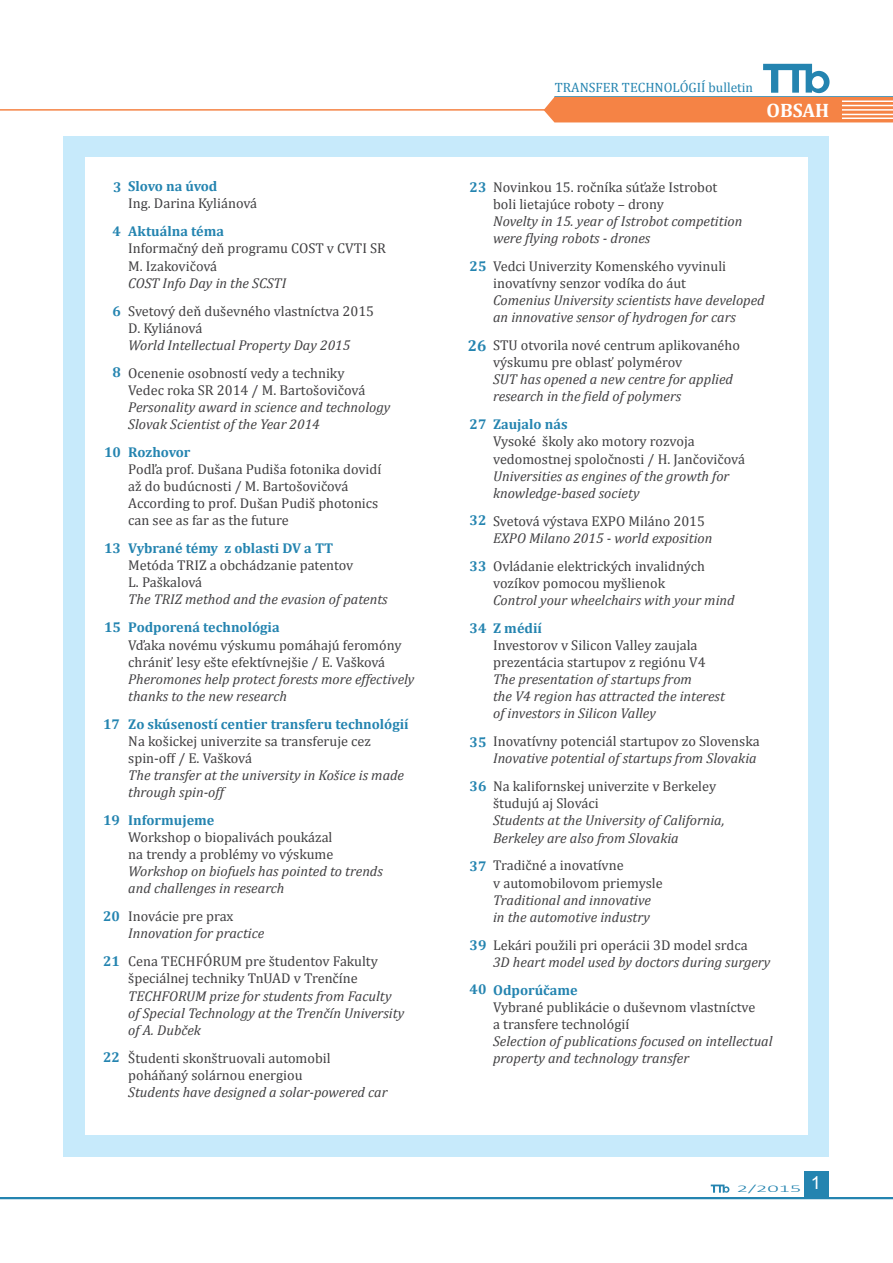
<style>
.page{position:relative;width:893px;height:1263px;background:#fff}
.page>*{position:absolute;margin:0;border:0;box-sizing:border-box;transform-origin:0 0}
.t1{font:700 19.5px "Cambria";color:#fff}
.t2{font:14.25px/17.1px "Cambria";color:#414042}
.t3{font:italic 14.25px/17.1px "Cambria";color:#414042}
.t4{font:700 14.25px "Cambria";color:#2484b0}
.t5{font:13.5px "Cambria";color:#2484b0}
.t6{font:300 10.35px "Calibri";color:#2484b0;scale:2.16 1}
.s1{font-weight:700;font-size:15.75px;color:#2484b0}
</style>
<div class="page">
<svg style="left:711px;top:1184px;width:18px;height:9px"></svg>
<hr style="left:0;top:109px;width:568px;height:2px;background:#f58345">
<hr style="left:0;top:1197px;width:893px;height:2px;background:#2484b0">
<div style="left:804px;top:1171px;width:25px;height:27px;background:#2484b0"></div>
<svg style="left:544px;top:64px;width:349px;height:58px"></svg>
<hr style="left:842px;top:105px;width:51px;height:1px;background:#fff">
<hr style="left:842px;top:101px;width:51px;height:1px;background:#fff">
<hr style="left:842px;top:118px;width:51px;height:1px;background:#fff">
<hr style="left:842px;top:114px;width:51px;height:1px;background:#fff">
<hr style="left:842px;top:109px;width:51px;height:2px;background:#fff">
<div style="left:64px;top:136px;width:765px;height:1021px;background:#c7eafb"></div>
<div style="left:85px;top:158px;width:723px;height:977px;background:#fff"></div>
<p class="t4" style="left:128px;top:176px;width:91px">Slovo na úvod</p>
<p class="t2" style="left:128px;top:195px;width:130px">Ing. Darina Kyliánová</p>
<p class="t4" style="left:128px;top:221px;width:97px">Aktuálna téma</p>
<p class="t2" style="left:128px;top:240px;width:259px">Informačný deň programu COST v CVTI SR<br>M. Izakovičová</p>
<p class="t3" style="left:128px;top:274px;width:159px">COST Info Day in the SCSTI</p>
<p class="t2" style="left:128px;top:302px;width:247px">Svetový deň duševného vlastníctva 2015<br>D. Kyliánová</p>
<p class="t3" style="left:128px;top:336px;width:223px">World Intellectual Property Day 2015</p>
<p class="t2" style="left:128px;top:364px;width:239px">Ocenenie osobností vedy a techniky<br>Vedec roka SR 2014 / M. Bartošovičová</p>
<p class="t3" style="left:128px;top:398px;width:264px">Personality award in science and technology<br>Slovak Scientist of the Year 2014</p>
<p class="t4" style="left:128px;top:442px;width:64px">Rozhovor</p>
<p class="t2" style="left:128px;top:460px;width:255px">Podľa prof. Dušana Pudiša fotonika dovidí až do budúcnosti / M. Bartošovičová According to prof. Dušan Pudiš photonics can see as far as the future</p>
<p class="t4" style="left:128px;top:538px;width:206px">Vybrané témy z oblasti DV a TT</p>
<p class="t2" style="left:128px;top:557px;width:227px">Metóda TRIZ a obchádzanie patentov<br>L. Paškalová</p>
<p class="t3" style="left:128px;top:590px;width:261px">The TRIZ method and the evasion of patents</p>
<p class="t4" style="left:128px;top:617px;width:153px">Podporená technológia</p>
<p class="t2" style="left:128px;top:636px;width:275px">Vďaka novému výskumu pomáhajú feromóny chrániť lesy ešte efektívnejšie / E. Vašková</p>
<p class="t3" style="left:128px;top:670px;width:288px">Pheromones help protect forests more effectively thanks to the new research</p>
<p class="t4" style="left:128px;top:714px;width:282px">Zo skúseností centier transferu technológií</p>
<p class="t2" style="left:128px;top:732px;width:244px">Na košickej univerzite sa transferuje cez spin-off / E. Vašková</p>
<p class="t3" style="left:128px;top:766px;width:277px">The transfer at the university in Košice is made through spin-off</p>
<p class="t4" style="left:128px;top:810px;width:88px">Informujeme</p>
<p class="t2" style="left:128px;top:829px;width:207px">Workshop o biopalivách poukázal na trendy a problémy vo výskume</p>
<p class="t3" style="left:128px;top:862px;width:256px">Workshop on biofuels has pointed to trends and challenges in research</p>
<p class="t2" style="left:128px;top:908px;width:107px">Inovácie pre prax</p>
<p class="t3" style="left:128px;top:924px;width:138px">Innovation for practice</p>
<p class="t2" style="left:128px;top:953px;width:251px">Cena TECHFÓRUM pre študentov Fakulty špeciálnej techniky TnUAD v Trenčíne</p>
<p class="t3" style="left:128px;top:986px;width:278px">TECHFORUM prize for students from Faculty of Special Technology at the Trenčín University of A. Dubček</p>
<p class="t2" style="left:128px;top:1049px;width:204px">Študenti skonštruovali automobil poháňaný solárnou energiou</p>
<p class="t3" style="left:128px;top:1083px;width:261px">Students have designed a solar-powered car</p>
<p class="t4" style="left:113px;top:177px;width:10px">3</p>
<p class="t4" style="left:113px;top:221px;width:10px">4</p>
<p class="t4" style="left:113px;top:301px;width:10px">6</p>
<p class="t4" style="left:113px;top:362px;width:10px">8</p>
<p class="t4" style="left:104px;top:442px;width:18px">10</p>
<p class="t4" style="left:104px;top:538px;width:18px">13</p>
<p class="t4" style="left:104px;top:617px;width:18px">15</p>
<p class="t4" style="left:103px;top:713px;width:18px">17</p>
<p class="t4" style="left:103px;top:810px;width:18px">19</p>
<p class="t4" style="left:103px;top:906px;width:18px">20</p>
<p class="t4" style="left:103px;top:951px;width:18px">21</p>
<p class="t4" style="left:103px;top:1047px;width:18px">22</p>
<p class="t5" style="left:555px;top:79px;width:200px">Transfer technológií bulletin</p>
<h1 class="t1" style="left:766px;top:97px;width:64px">obsah</h1>
<p class="t2" style="left:493px;top:178px;width:226px">Novinkou 15. ročníka súťaže Istrobot boli lietajúce roboty – drony</p>
<p class="t3" style="left:493px;top:212px;width:251px">Novelty in 15. year of Istrobot competition were flying robots - drones</p>
<p class="t2" style="left:493px;top:257px;width:235px">Vedci Univerzity Komenského vyvinuli inovatívny senzor vodíka do áut</p>
<p class="t3" style="left:493px;top:291px;width:273px">Comenius University scientists have developed an innovative sensor of hydrogen for cars</p>
<p class="t2" style="left:493px;top:354px;width:191px">výskumu pre oblasť polymérov</p>
<p class="t3" style="left:493px;top:370px;width:241px">SUT has opened a new centre for applied research in the field of polymers</p>
<p class="t4" style="left:493px;top:414px;width:76px">Zaujalo nás</p>
<p class="t2" style="left:493px;top:433px;width:253px">Vysoké školy ako motory rozvoja vedomostnej spoločnosti / H. Jančovičová</p>
<p class="t3" style="left:493px;top:467px;width:238px">Universities as engines of the growth for knowledge-based society</p>
<p class="t2" style="left:493px;top:512px;width:213px">Svetová výstava EXPO Miláno 2015</p>
<p class="t3" style="left:493px;top:529px;width:221px">EXPO Milano 2015 - world exposition</p>
<p class="t2" style="left:493px;top:557px;width:213px">Ovládanie elektrických invalidných vozíkov pomocou myšlienok</p>
<p class="t3" style="left:493px;top:591px;width:243px">Control your wheelchairs with your mind</p>
<p class="t4" style="left:493px;top:618px;width:50px">Z médií</p>
<p class="t2" style="left:493px;top:636px;width:214px">Investorov v Silicon Valley zaujala prezentácia startupov z regiónu V4</p>
<p class="t3" style="left:493px;top:670px;width:233px">The presentation of startups from<br>the V4 region has attracted the interest of investors in Silicon Valley</p>
<p class="t2" style="left:493px;top:733px;width:268px">Inovatívny potenciál startupov zo Slovenska</p>
<p class="t3" style="left:493px;top:749px;width:265px">Inovative potential of startups from Slovakia</p>
<p class="t2" style="left:493px;top:778px;width:225px">Na kalifornskej univerzite v Berkeley študujú aj Slováci</p>
<p class="t3" style="left:493px;top:811px;width:233px">Students at the University of California,<br>Berkeley are also from Slovakia</p>
<p class="t2" style="left:493px;top:857px;width:171px">Tradičné a inovatívne<br>v automobilovom priemysle</p>
<p class="t3" style="left:493px;top:890px;width:159px">Traditional and innovative in the automotive industry</p>
<p class="t2" style="left:493px;top:936px;width:256px">Lekári použili pri operácii 3D model srdca</p>
<p class="t3" style="left:493px;top:953px;width:279px">3D heart model used by doctors during surgery</p>
<p class="t4" style="left:493px;top:980px;width:86px">Odporúčame</p>
<p class="t2" style="left:493px;top:998px;width:264px">Vybrané publikácie o duševnom vlastníctve a transfere technológií</p>
<p class="t3" style="left:493px;top:1032px;width:281px">Selection of publications focused on intellectual property and technology transfer</p>
<p class="t4" style="left:470px;top:177px;width:18px">23</p>
<p class="t4" style="left:470px;top:256px;width:18px">25</p>
<p class="t2" style="left:468px;top:337px;width:274px"><span class="s1">26</span> STU otvorila nové centrum aplikovaného</p>
<p class="t4" style="left:470px;top:414px;width:18px">27</p>
<p class="t4" style="left:470px;top:510px;width:18px">32</p>
<p class="t4" style="left:470px;top:556px;width:18px">33</p>
<p class="t4" style="left:470px;top:618px;width:18px">34</p>
<p class="t4" style="left:470px;top:732px;width:18px">35</p>
<p class="t4" style="left:470px;top:776px;width:18px">36</p>
<p class="t4" style="left:470px;top:856px;width:18px">37</p>
<p class="t4" style="left:470px;top:935px;width:18px">39</p>
<p class="t4" style="left:470px;top:979px;width:18px">40</p>
<p class="t6" style="left:737px;top:1182px;width:40px">2/2015 <sup>1</sup></p>
</div>
